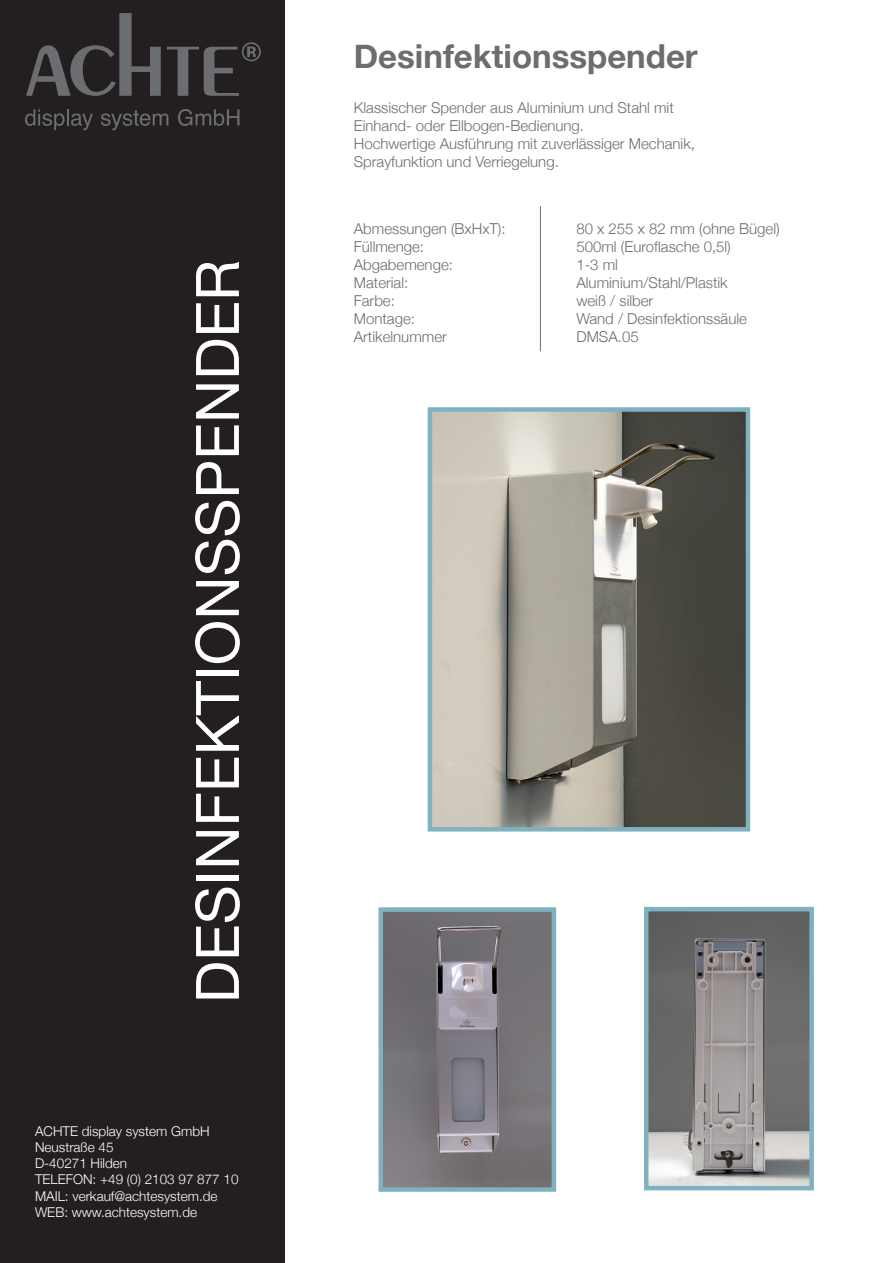
<style>
.page{position:relative;width:893px;height:1263px;background:#fff}
.page>*{position:absolute;margin:0;border:0;box-sizing:border-box;transform-origin:0 0}
.t1{font:60px "Helvetica Neue";color:#fff}
.t2{font:700 33px "Helvetica Neue";color:#6c6d70}
.t3{font:300 15px/18px "Helvetica Neue";color:#6c6d70}
.t4{font:300 13.5px/16.2px "Helvetica Neue";color:#fff}
</style>
<div class="page">
<div style="left:0;top:0;width:285px;height:1263px;background:#231f20"></div>
<svg style="left:25px;top:109px;width:68px;height:21px"></svg>
<svg style="left:101px;top:110px;width:67px;height:20px"></svg>
<svg style="left:178px;top:109px;width:61px;height:17px"></svg>
<svg style="left:26px;top:13px;width:235px;height:83px"></svg>
<img style="left:433px;top:412px;width:312px;height:414px">
<div style="left:428px;top:407px;width:322px;height:424px;border:4px solid #80b1bf"></div>
<hr style="left:540px;top:206px;width:1px;height:145px;background:#6c6d70">
<img style="left:383px;top:912px;width:168px;height:275px">
<div style="left:378px;top:907px;width:178px;height:285px;border:4px solid #80b1bf"></div>
<img style="left:649px;top:912px;width:160px;height:273px">
<div style="left:644px;top:907px;width:170px;height:283px;border:4px solid #80b1bf"></div>
<h1 class="t1" style="left:174px;top:1003px;width:745px;rotate:-90deg">DESINFEKTIONSSPENDER</h1>
<p class="t4" style="left:35px;top:1122px;width:205px">ACHTE display system GmbH<br>Neustraße 45<br>D-40271 Hilden<br>TELEFON: +49 (0) 2103 97 877 10<br>MAIL: verkauf@achtesystem.de<br>WEB: www.achtesystem.de</p>
<h2 class="t2" style="left:354px;top:31px;width:345px">Desinfektionsspender</h2>
<p class="t3" style="left:354px;top:98px;width:343px">Klassischer Spender aus Aluminium und Stahl mit Einhand- oder Ellbogen-Bedienung.<br>Hochwertige Ausführung mit zuverlässiger Mechanik, Sprayfunktion und Verriegelung.</p>
<p class="t3" style="left:354px;top:218px;width:153px">Abmessungen (BxHxT):<br>Füllmenge:<br>Abgabemenge:<br>Material:<br>Farbe:<br>Montage:<br>Artikelnummer</p>
<p class="t3" style="left:576px;top:218px;width:205px">80 x 255 x 82 mm (ohne Bügel)<br>500ml (Euroflasche 0,5l)<br>1-3 ml<br>Aluminium/Stahl/Plastik<br>weiß / silber<br>Wand / Desinfektionssäule<br>DMSA.05</p>
</div>
